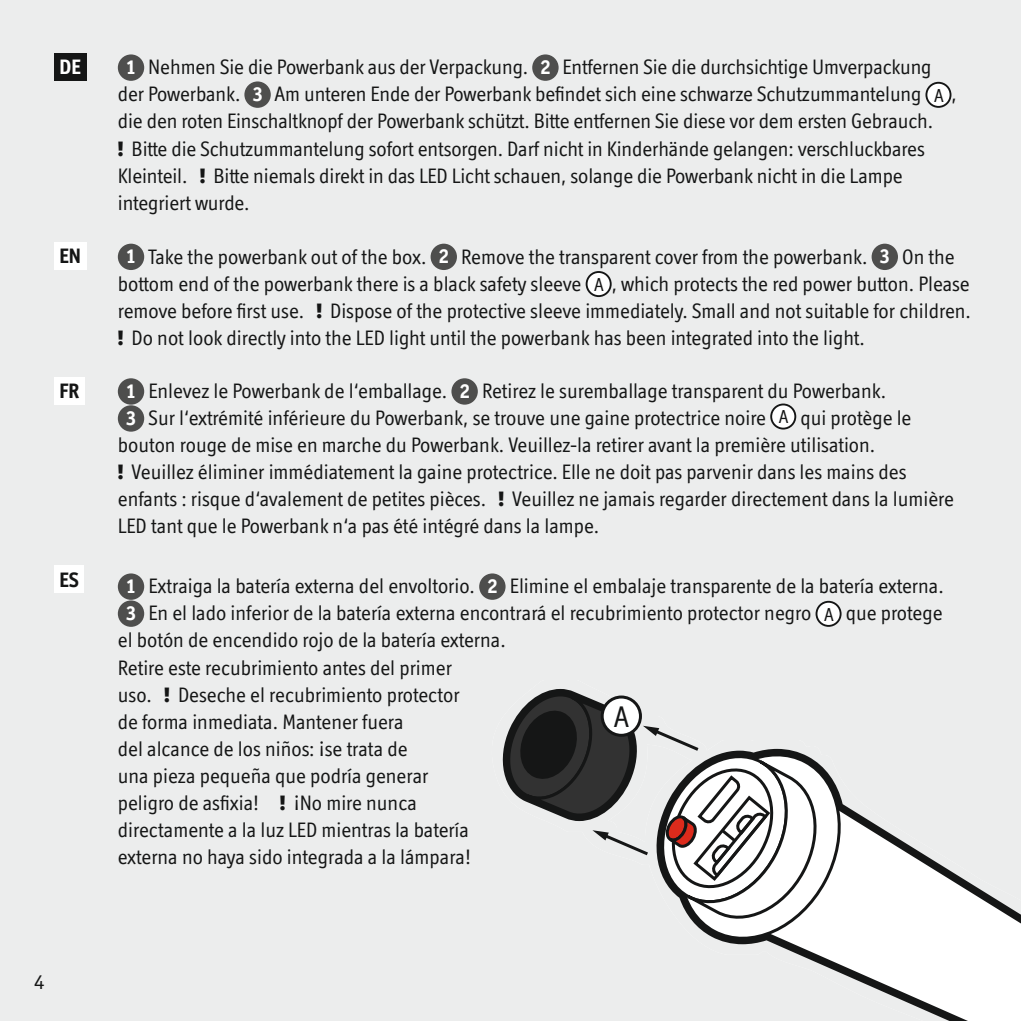
<style>
.page{position:relative;width:1021px;height:1021px;background:#fff}
.page>*{position:absolute;margin:0;border:0;box-sizing:border-box;transform-origin:0 0}
.t1{font:30px "Officina Display ITC Std";color:#151616}
.t2{font:21px/27px "Officina Display ITC Std";color:#151616}
.t3{font:700 21px "Officina Display ITC Std";color:#151616}
.t4{font:700 21px "Officina Display ITC Std";color:#fff}
.s1{font-weight:700;color:#fff}
.s2{font-size:18.9px}
.s3{font-weight:900}
</style>
<div class="page">
<div style="left:0;top:0;width:1020px;height:1020px;background:#eceded"></div>
<svg style="left:502px;top:689px;width:278px;height:167px"></svg>
<svg style="left:649px;top:749px;width:371px;height:271px"></svg>
<div style="left:602px;top:697px;width:38px;height:38px;background:#fff;border-radius:50%"></div>
<div style="left:600px;top:695px;width:42px;height:41px;border:3px solid #151616;border-radius:50%"></div>
<div style="left:118px;top:54px;width:26px;height:27px;background:#4e4e4d;border-radius:50%"></div>
<div style="left:532px;top:54px;width:26px;height:27px;background:#4e4e4d;border-radius:50%"></div>
<div style="left:244px;top:81px;width:27px;height:27px;background:#4e4e4d;border-radius:50%"></div>
<div style="left:926px;top:83px;width:24px;height:24px;background:#fff;border-radius:50%"></div>
<div style="left:925px;top:82px;width:26px;height:26px;border:2px solid #151616;border-radius:50%"></div>
<div style="left:54px;top:54px;width:33px;height:27px;background:#151616"></div>
<div style="left:118px;top:573px;width:26px;height:27px;background:#4e4e4d;border-radius:50%"></div>
<div style="left:479px;top:573px;width:26px;height:27px;background:#4e4e4d;border-radius:50%"></div>
<div style="left:118px;top:600px;width:26px;height:27px;background:#4e4e4d;border-radius:50%"></div>
<div style="left:816px;top:601px;width:24px;height:25px;background:#fff;border-radius:50%"></div>
<div style="left:815px;top:601px;width:26px;height:26px;border:2px solid #151616;border-radius:50%"></div>
<div style="left:54px;top:566px;width:30px;height:27px;background:#fff"></div>
<div style="left:54px;top:242px;width:33px;height:27px;background:#fff"></div>
<div style="left:118px;top:244px;width:26px;height:26px;background:#4e4e4d;border-radius:50%"></div>
<div style="left:430px;top:244px;width:27px;height:26px;background:#4e4e4d;border-radius:50%"></div>
<div style="left:871px;top:244px;width:27px;height:26px;background:#4e4e4d;border-radius:50%"></div>
<div style="left:586px;top:272px;width:24px;height:24px;background:#fff;border-radius:50%"></div>
<div style="left:585px;top:271px;width:26px;height:26px;border:2px solid #151616;border-radius:50%"></div>
<div style="left:54px;top:377px;width:31px;height:27px;background:#fff"></div>
<div style="left:118px;top:378px;width:26px;height:26px;background:#4e4e4d;border-radius:50%"></div>
<div style="left:451px;top:378px;width:27px;height:26px;background:#4e4e4d;border-radius:50%"></div>
<div style="left:118px;top:405px;width:26px;height:26px;background:#4e4e4d;border-radius:50%"></div>
<div style="left:771px;top:404px;width:24px;height:24px;background:#fff;border-radius:50%"></div>
<div style="left:770px;top:403px;width:26px;height:26px;border:2px solid #151616;border-radius:50%"></div>
<p class="t4" style="left:60px;top:55px;width:23px">DE</p>
<p class="t2" style="left:118px;top:53px;width:840px;text-indent:9px"><span class="s1">1</span> Nehmen Sie die Powerbank aus der Verpackung. <span class="s1">2</span> Entfernen Sie die durchsichtige Umverpackung der Powerbank. <span class="s1">3</span> Am unteren Ende der Powerbank befindet sich eine schwarze Schutzummantelung <span class="s2">A</span> , die den roten Einschaltknopf der Powerbank schützt. Bitte entfernen Sie diese vor dem ersten Gebrauch.<br><span class="s3">!</span> Bitte die Schutzummantelung sofort entsorgen. Darf nicht in Kinderhände gelangen: verschluckbares Kleinteil. <span class="s3">!</span> Bitte niemals direkt in das LED Licht schauen, solange die Powerbank nicht in die Lampe integriert wurde.</p>
<p class="t3" style="left:60px;top:244px;width:23px">EN</p>
<p class="t2" style="left:118px;top:243px;width:854px;text-indent:9px"><span class="s1">1</span> Take the powerbank out of the box. <span class="s1">2</span> Remove the transparent cover from the powerbank. <span class="s1">3</span> On the bottom end of the powerbank there is a black safety sleeve <span class="s2">A</span> , which protects the red power button. Please remove before first use. <span class="s3">!</span> Dispose of the protective sleeve immediately. Small and not suitable for children. <span class="s3">!</span> Do not look directly into the LED light until the powerbank has been integrated into the light.</p>
<p class="t3" style="left:60px;top:378px;width:21px">FR</p>
<p class="t2" style="left:127px;top:377px;width:760px"><span class="s1">1</span> Enlevez le Powerbank de l‘emballage. <span class="s1">2</span> Retirez le suremballage transparent du Powerbank.</p>
<p class="t2" style="left:126px;top:404px;width:786px"><span class="s1">3</span> Sur l‘extrémité inférieure du Powerbank, se trouve une gaine protectrice noire <span class="s2">A</span> qui protège le</p>
<p class="t2" style="left:118px;top:431px;width:759px">bouton rouge de mise en marche du Powerbank. Veuillez-la retirer avant la première utilisation.</p>
<p class="t2" style="left:118px;top:458px;width:790px"><span class="s3">!</span> Veuillez éliminer immédiatement la gaine protectrice. Elle ne doit pas parvenir dans les mains des</p>
<p class="t2" style="left:118px;top:485px;width:837px">enfants : risque d‘avalement de petites pièces. <span class="s3">!</span> Veuillez ne jamais regarder directement dans la lumière</p>
<p class="t2" style="left:118px;top:512px;width:483px">LED tant que le Powerbank n‘a pas été intégré dans la lampe.</p>
<p class="t3" style="left:60px;top:568px;width:21px">ES</p>
<p class="t2" style="left:127px;top:572px;width:818px"><span class="s1">1</span> Extraiga la batería externa del envoltorio. <span class="s1">2</span> Elimine el embalaje transparente de la batería externa.</p>
<p class="t2" style="left:126px;top:599px;width:818px"><span class="s1">3</span> En el lado inferior de la batería externa encontrará el recubrimiento protector negro <span class="s2">A</span> que protege</p>
<p class="t2" style="left:118px;top:626px;width:389px">el botón de encendido rojo de la batería externa.</p>
<p class="t2" style="left:118px;top:653px;width:336px">Retire este recubrimiento antes del primer</p>
<p class="t2" style="left:118px;top:680px;width:343px">uso. <span class="s3">!</span> Deseche el recubrimiento protector</p>
<p class="t2" style="left:118px;top:707px;width:287px">de forma inmediata. Mantener fuera</p>
<p class="t2" style="left:118px;top:734px;width:291px">del alcance de los niños: ¡se trata de</p>
<p class="t2" style="left:118px;top:761px;width:312px">una pieza pequeña que podría generar</p>
<p class="t2" style="left:118px;top:788px;width:300px">peligro de asfixia! <span class="s3">!</span> ¡No mire nunca</p>
<p class="t2" style="left:118px;top:815px;width:352px">directamente a la luz LED mientras la batería</p>
<p class="t2" style="left:118px;top:842px;width:355px">externa no haya sido integrada a la lámpara!</p>
<h1 class="t1" style="left:613px;top:699px;width:17px">A</h1>
<p class="t2" style="left:34px;top:967px;width:12px">4</p>
</div>
